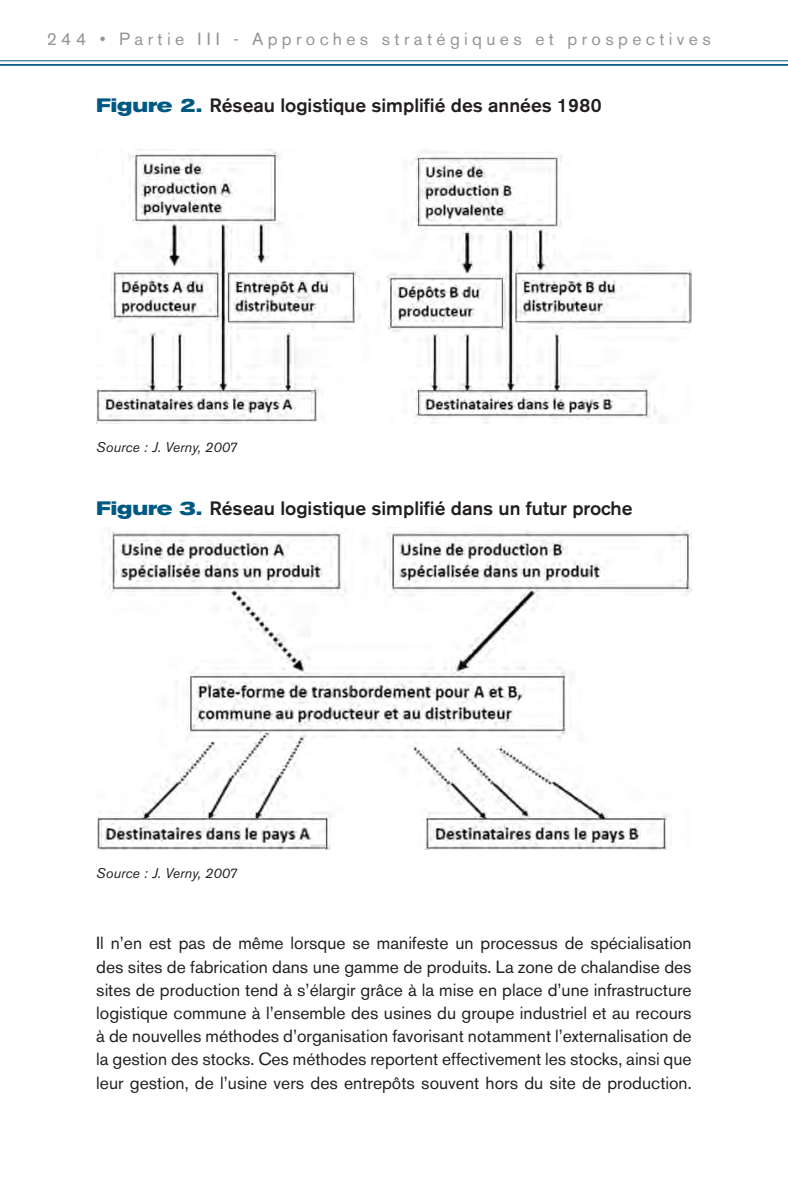
<style>
.page{position:relative;width:788px;height:1185px;background:#fff}
.page>*{position:absolute;margin:0;border:0;box-sizing:border-box;transform-origin:0 0}
.Titre_tableau{font:500 19.25px "Akzidenz Grotesk BE";color:#231f20}
.texte_courant{font:17.5px/23.3px "Akzidenz Grotesk BE";color:#231f20;text-align:justify}
.t1{font:17.5px "Akzidenz Grotesk BE";letter-spacing:.25em;color:#939598}
.source{font:italic 14px "Akzidenz Grotesk BE";color:#231f20}
.s1{font-weight:700;font-stretch:expanded;color:#005983}
</style>
<div class="page">
<hr style="left:0;top:60px;width:788px;height:1px;background:#005983">
<hr style="left:0;top:64px;width:788px;height:2px;background:#005983">
<img style="left:96px;top:149px;width:596px;height:274px">
<img style="left:96px;top:530px;width:596px;height:320px">
<p class="t1" style="left:47px;top:28px;width:665px">244 • Partie III - Approches stratégiques et prospectives</p>
<p class="Titre_tableau" style="left:96px;top:93px;width:507px"><span class="s1">Figure 2.</span> Réseau logistique simplifié des années 1980</p>
<p class="source" style="left:96px;top:438px;width:143px">Source : J. Verny, 2007</p>
<p class="Titre_tableau" style="left:96px;top:496px;width:538px"><span class="s1">Figure 3.</span> Réseau logistique simplifié dans un futur proche</p>
<p class="source" style="left:96px;top:864px;width:143px">Source : J. Verny, 2007</p>
<p class="texte_courant" style="left:96px;top:931px;width:597px">Il n’en est pas de même lorsque se manifeste un processus de spécialisation des sites de fabrication dans une gamme de produits. La zone de chalandise des sites de production tend à s’élargir grâce à la mise en place d’une infrastructure logistique commune à l’ensemble des usines du groupe industriel et au recours à de nouvelles méthodes d’organisation favorisant notamment l’externalisation de la gestion des stocks. Ces méthodes reportent effectivement les stocks, ainsi que leur gestion, de l’usine vers des entrepôts souvent hors du site de production.</p>
</div>
